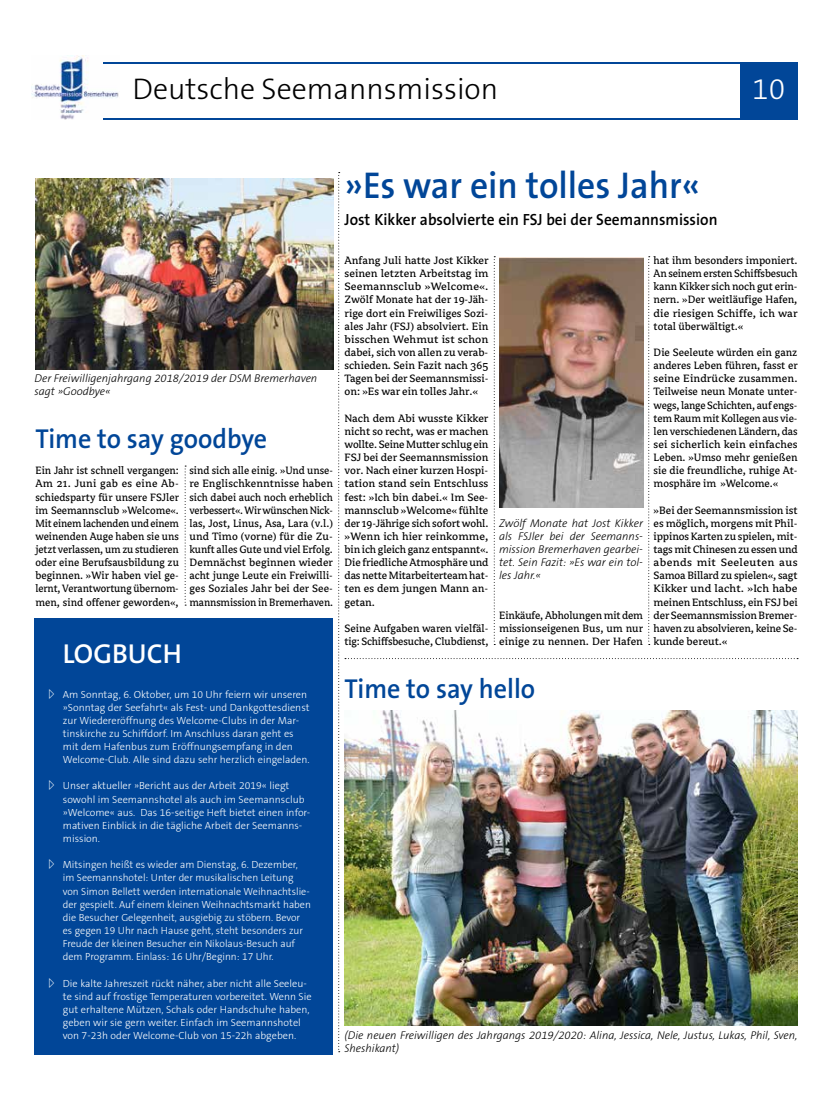
<style>
.page{position:relative;width:833px;height:1117px;background:#fff}
.page>*{position:absolute;margin:0;border:0;box-sizing:border-box;transform-origin:0 0}
.t1{font:600 37.5px "The Sans B6";color:#014698;scale:.95 1}
.t2{font:300 30px "The Sans B3";color:#000}
.t3{font:300 30px "The Sans B3";color:#fff}
.t4{font:600 27.5px "The Sans B6";color:#014698;scale:.95 1}
.t5{font:600 27.5px "The Sans B6";color:#fff}
.t6{font:600 16.25px "The Sans B6";color:#000;scale:.95 1}
.t7{font:11.88px/13.1px "Avance";color:#000;text-align:justify}
.t8{font:11.88px/13.1px "Avance";color:#000;text-align:justify;scale:.95 1}
.t9{font:11.88px/13.1px "Avance";color:#000;text-align:justify;scale:.96 1}
.t10{font:italic 300 11.25px/13.1px "The Sans B3";color:#000}
.t11{font:300 10.38px/13.1px "The Sans B3";color:#fff}
.s1{font-family:"European Pi Three";font-weight:400;font-size:11.25px}
</style>
<div class="page">
<svg style="left:185px;top:465px;width:1px;height:140px"></svg>
<svg style="left:338px;top:172px;width:460px;height:878px"></svg>
<img style="left:31px;top:55px;width:88px;height:64px">
<hr style="left:103px;top:62px;width:694px;height:2px;background:#014698">
<hr style="left:103px;top:118px;width:694px;height:1px;background:#014698">
<div style="left:740px;top:62px;width:57px;height:57px;background:#014698"></div>
<div style="left:34px;top:618px;width:299px;height:436px;background:#014698"></div>
<img style="left:499px;top:257px;width:144px;height:250px">
<img style="left:35px;top:179px;width:299px;height:190px">
<img style="left:344px;top:710px;width:453px;height:315px">
<h2 class="t2" style="left:132px;top:74px;width:367px">Deutsche Seemannsmission</h2>
<h2 class="t3" style="left:752px;top:74px;width:35px">10</h2>
<h1 class="t1" style="left:344px;top:166px;width:376px">»Es war ein tolles Jahr«</h1>
<h3 class="t6" style="left:344px;top:211px;width:394px">Jost Kikker absolvierte ein FSJ bei der Seemannsmission</h3>
<p class="t10" style="left:34px;top:372px;width:284px">Der Freiwilligenjahrgang 2018/2019 der DSM Bremerhaven sagt »Goodbye«</p>
<h3 class="t4" style="left:35px;top:424px;width:245px">Time to say goodbye</h3>
<p class="t8" style="left:35px;top:464px;width:153px">Ein Jahr ist schnell vergangen:<br>Am 21. Juni gab es eine Ab&shy;schiedsparty für unsere FSJler im Seemannsclub »Welcome«.<br>Mit einem lachenden und einem weinenden Auge haben sie uns jetzt verlassen, um zu studieren oder eine Berufsausbildung zu beginnen. »Wir haben viel ge&shy;lernt, Verantwortung übernom&shy;men, sind offener geworden«,</p>
<p class="t8" style="left:189px;top:464px;width:153px">sind sich alle einig. »Und unse&shy;re Englischkenntnisse haben sich dabei auch noch erheblich verbessert«. Wir wünschen Nick&shy;las, Jost, Linus, Asa, Lara (v.l.) und Timo (vorne) für die Zu&shy;kunft alles Gute und viel Erfolg.<br>Demnächst beginnen wieder acht junge Leute ein Freiwilli&shy;ges Soziales Jahr bei der See&shy;mannsmission in Bremerhaven.</p>
<h3 class="t5" style="left:63px;top:638px;width:120px">LOGBUCH</h3>
<p class="t11" style="left:63px;top:687px;width:248px;text-indent:-14px"><span class="s1">A</span> Am Sonntag, 6. Oktober, um 10 Uhr feiern wir unseren »Sonntag der Seefahrt« als Fest- und Dankgottesdienst zur Wiedereröffnung des Welcome-Clubs in der Mar&shy;tinskirche zu Schiffdorf. Im Anschluss daran geht es mit dem Hafenbus zum Eröffnungsempfang in den Welcome-Club. Alle sind dazu sehr herzlich eingeladen.</p>
<p class="t11" style="left:63px;top:779px;width:249px;text-indent:-14px"><span class="s1">A</span> Unser aktueller »Bericht aus der Arbeit 2019« liegt sowohl im Seemannshotel als auch im Seemannsclub »Welcome« aus. Das 16-seitige Heft bietet einen infor&shy;mativen Einblick in die tägliche Arbeit der Seemanns&shy;mission.</p>
<p class="t11" style="left:63px;top:858px;width:250px;text-indent:-14px"><span class="s1">A</span> Mitsingen heißt es wieder am Dienstag, 6. Dezember, im Seemannshotel: Unter der musikalischen Leitung von Simon Bellett werden internationale Weihnachtslie&shy;der gespielt. Auf einem kleinen Weihnachtsmarkt haben die Besucher Gelegenheit, ausgiebig zu stöbern. Bevor es gegen 19 Uhr nach Hause geht, steht besonders zur Freude der kleinen Besucher ein Nikolaus-Besuch auf dem Programm. Einlass: 16 Uhr/Beginn: 17 Uhr.</p>
<p class="t11" style="left:63px;top:976px;width:250px;text-indent:-14px"><span class="s1">A</span> Die kalte Jahreszeit rückt näher, aber nicht alle Seeleu&shy;te sind auf frostige Temperaturen vorbereitet. Wenn Sie gut erhaltene Mützen, Schals oder Handschuhe haben, geben wir sie gern weiter. Einfach im Seemannshotel von 7-23h oder Welcome-Club von 15-22h abgeben.</p>
<p class="t7" style="left:344px;top:254px;width:145px">Anfang Juli hatte Jost Kikker seinen letzten Arbeitstag im Seemannsclub »Welcome«.<br>Zwölf Monate hat der 19-Jäh&shy;rige dort ein Freiwiliges Sozi&shy;ales Jahr (FSJ) absolviert. Ein bisschen Wehmut ist schon dabei, sich von allen zu verab&shy;schieden. Sein Fazit nach 365<br>Tagen bei der Seemannsmissi&shy;on: »Es war ein tolles Jahr.«</p>
<p class="t7" style="left:344px;top:411px;width:145px">Nach dem Abi wusste Kikker nicht so recht, was er machen wollte. Seine Mutter schlug ein FSJ bei der Seemannsmission vor. Nach einer kurzen Hospi&shy;tation stand sein Entschluss fest: »Ich bin dabei.« Im See&shy;mannsclub »Welcome« fühlte der 19-Jährige sich sofort wohl. »Wenn ich hier reinkomme, bin ich gleich ganz entspannt«.<br>Die friedliche Atmosphäre und das nette Mitarbeiterteam hat&shy;ten es dem jungen Mann an&shy;getan.</p>
<p class="t7" style="left:344px;top:621px;width:145px">Seine Aufgaben waren vielfäl&shy;tig: Schiffsbesuche, Clubdienst,</p>
<p class="t10" style="left:499px;top:516px;width:145px;text-align:justify">Zwölf Monate hat Jost Kikker als FSJler bei der Seemanns&shy;mission Bremerhaven gearbei&shy;tet. Sein Fazit: »Es war ein tol&shy;les Jahr.«</p>
<p class="t9" style="left:499px;top:608px;width:151px">Einkäufe, Abholungen mit dem missionseigenen Bus, um nur einige zu nennen. Der Hafen</p>
<p class="t7" style="left:653px;top:254px;width:145px">hat ihm besonders imponiert.<br>An seinem ersten Schiffsbesuch kann Kikker sich noch gut erin&shy;nern. »Der weitläufige Hafen, die riesigen Schiffe, ich war total überwältigt.«</p>
<p class="t7" style="left:653px;top:346px;width:145px">Die Seeleute würden ein ganz anderes Leben führen, fasst er seine Eindrücke zusammen.<br>Teilweise neun Monate unter&shy;wegs, lange Schichten, auf engs&shy;tem Raum mit Kollegen aus vie&shy;len verschiedenen Ländern, das sei sicherlich kein einfaches Leben. »Umso mehr genießen sie die freundliche, ruhige At&shy;mosphäre im »Welcome.«</p>
<p class="t7" style="left:653px;top:503px;width:145px">»Bei der Seemannsmission ist es möglich, morgens mit Phil&shy;ippinos Karten zu spielen, mit&shy;tags mit Chinesen zu essen und abends mit Seeleuten aus Samoa Billard zu spielen«, sagt Kikker und lacht. »Ich habe meinen Entschluss, ein FSJ bei der Seemannsmission Bremer&shy;haven zu absolvieren, keine Se&shy;kunde bereut.«</p>
<h3 class="t4" style="left:344px;top:673px;width:202px">Time to say hello</h3>
<p class="t10" style="left:344px;top:1028px;width:454px">(Die neuen Freiwilligen des Jahrgangs 2019/2020: Alina, Jessica, Nele, Justus, Lukas, Phil, Sven,<br>Sheshikant)</p>
</div>
